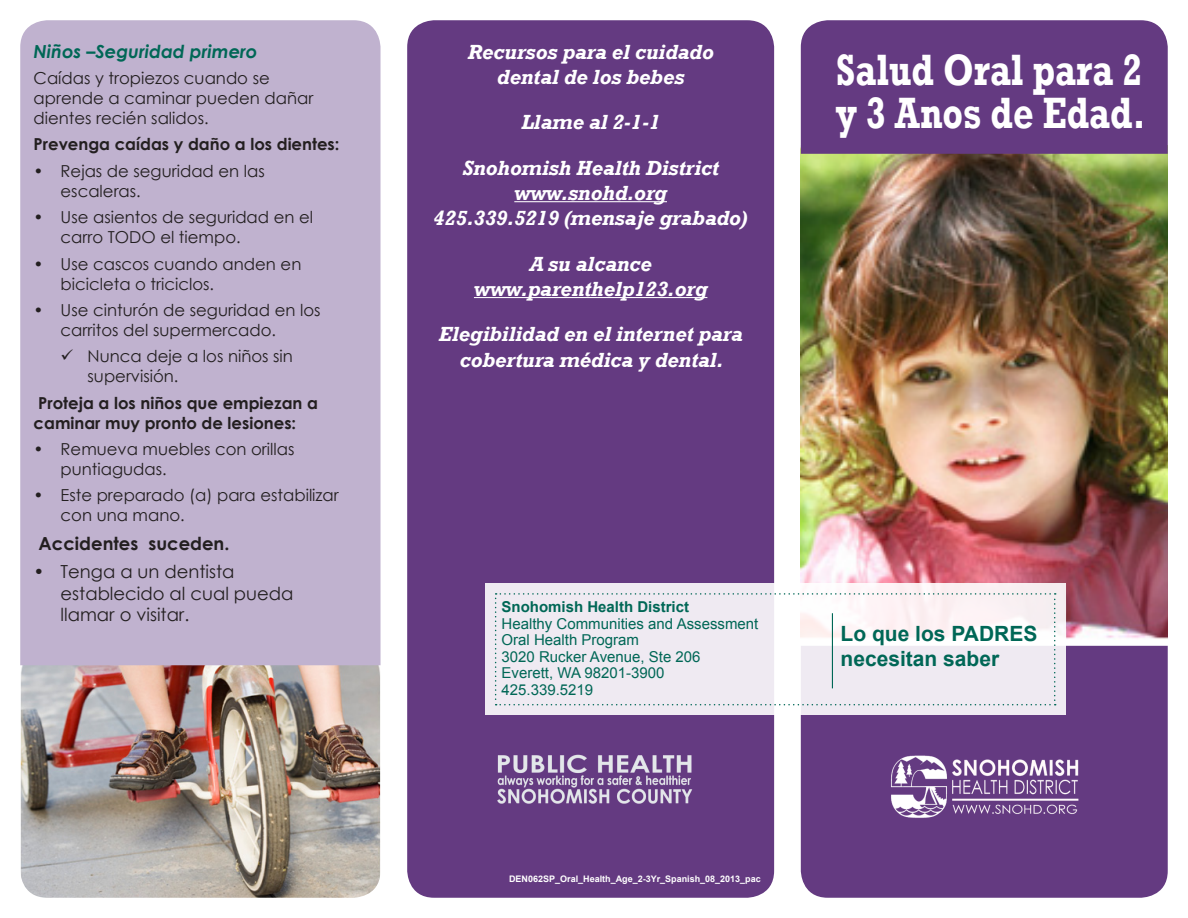
<style>
.page{position:relative;width:1188px;height:918px;background:#fff}
.page>*{position:absolute;margin:0;border:0;box-sizing:border-box;transform-origin:0 0}
.t1{font:700 45px/43.2px "Rockwell";color:#fff;scale:.8 1}
.t2{font:italic 700 21px/25.2px "Rockwell";letter-spacing:-.01em;color:#fff;text-align:center}
.t3{font:700 21px/25.2px "Arial";color:#006756}
.t4{font:18px/21.6px "Century Gothic";color:#231f20}
.large_body{font:italic 700 18px "Century Gothic";color:#006756}
.large_body-2{font:700 18px "Century Gothic";color:#231f20}
.large_body-3{font:16.5px/19.8px "Century Gothic";color:#231f20}
.large_body-4{font:700 16.5px/19.8px "Century Gothic";color:#231f20}
.t5{font:15px/16.5px "Arial";color:#006756}
.t6{font:700 15px "Arial";color:#006756}
.t7{font:700 9px "Arial";color:#fff}
</style>
<div class="page">
<img style="left:20px;top:665px;width:360px;height:233px">
<img style="left:801px;top:154px;width:367px;height:485px">
<div style="left:20px;top:20px;width:361px;height:645px;background:#c0b2cf"></div>
<div style="left:801px;top:20px;width:367px;height:134px;background:#643a81"></div>
<div style="left:407px;top:20px;width:367px;height:878px;background:#643a81;border-radius:27px"></div>
<div style="left:801px;top:646px;width:367px;height:252px;background:#643a81"></div>
<svg style="left:485px;top:583px;width:581px;height:132px;fill:#efeaf2"></svg>
<svg style="left:495px;top:593px;width:561px;height:112px"></svg>
<img style="left:888px;top:742px;width:200px;height:82px">
<img style="left:497px;top:754px;width:196px;height:50px">
<hr style="left:832px;top:613px;width:1px;height:75px;background:#006756">
<hr style="left:514px;top:201px;width:153px;height:1px;background:#fff">
<hr style="left:474px;top:297px;width:233px;height:1px;background:#fff">
<svg style="left:62px;top:350px;width:11px;height:10px"></svg>
<p class="large_body" style="left:34px;top:38px;width:225px">Niños –Seguridad primero</p>
<p class="large_body-3" style="left:34px;top:68px;width:281px">Caídas y tropiezos cuando se aprende a caminar pueden dañar dientes recién salidos.</p>
<p class="large_body-4" style="left:34px;top:134px;width:307px">Prevenga caídas y daño a los dientes:</p>
<p class="large_body-3" style="left:61px;top:161px;width:206px;text-indent:-27px">• Rejas de seguridad en las escaleras.</p>
<p class="large_body-3" style="left:61px;top:207px;width:254px;text-indent:-27px">• Use asientos de seguridad en el carro TODO el tiempo.</p>
<p class="large_body-3" style="left:61px;top:254px;width:242px;text-indent:-27px">• Use cascos cuando anden en bicicleta o triciclos.</p>
<p class="large_body-3" style="left:61px;top:300px;width:262px;text-indent:-27px">• Use cinturón de seguridad en los carritos del supermercado.</p>
<p class="large_body-3" style="left:88px;top:346px;width:207px">Nunca deje a los niños sin supervisión.</p>
<p class="large_body-4" style="left:34px;top:392px;width:286px">Proteja a los niños que empiezan a caminar muy pronto de lesiones:</p>
<p class="large_body-3" style="left:61px;top:439px;width:235px;text-indent:-27px">• Remueva muebles con orillas puntiagudas.</p>
<p class="large_body-3" style="left:61px;top:485px;width:280px;text-indent:-27px">• Este preparado (a) para estabilizar con una mano.</p>
<p class="large_body-2" style="left:39px;top:529px;width:192px">Accidentes suceden.</p>
<p class="t4" style="left:61px;top:560px;width:234px;text-indent:-27px">• Tenga a un dentista establecido al cual pueda llamar o visitar.</p>
<p class="t2" style="left:467px;top:40px;width:248px">Recursos para el cuidado dental de los bebes</p>
<p class="t2" style="left:521px;top:110px;width:141px">Llame al 2-1-1</p>
<p class="t2" style="left:433px;top:156px;width:316px">Snohomish Health District www.snohd.org<br>425.339.5219 (mensaje grabado)</p>
<p class="t2" style="left:474px;top:252px;width:235px">A su alcance www.parenthelp123.org</p>
<p class="t2" style="left:439px;top:322px;width:306px">Elegibilidad en el internet para cobertura médica y dental.</p>
<p class="t7" style="left:557px;top:56px;width:138px;rotate:-180deg">SIPP_Brochure01_06_2013_pac</p>
<p class="t1" style="left:836px;top:48px;width:389px">Salud Oral para 2 y 3 Anos de Edad.</p>
<p class="t6" style="left:502px;top:597px;width:189px">Snohomish Health District</p>
<p class="t5" style="left:502px;top:616px;width:258px">Healthy Communities and Assessment<br>Oral Health Program</p>
<p class="t5" style="left:502px;top:649px;width:201px">3020 Rucker Avenue, Ste 206</p>
<p class="t5" style="left:502px;top:665px;width:164px">Everett, WA 98201-3900</p>
<p class="t5" style="left:502px;top:682px;width:93px">425.339.5219</p>
<p class="t7" style="left:509px;top:873px;width:253px">DEN062SP_Oral_Health_Age_2-3Yr_Spanish_08_2013_pac</p>
<p class="t3" style="left:841px;top:621px;width:198px">Lo que los PADRES necesitan saber</p>
</div>
